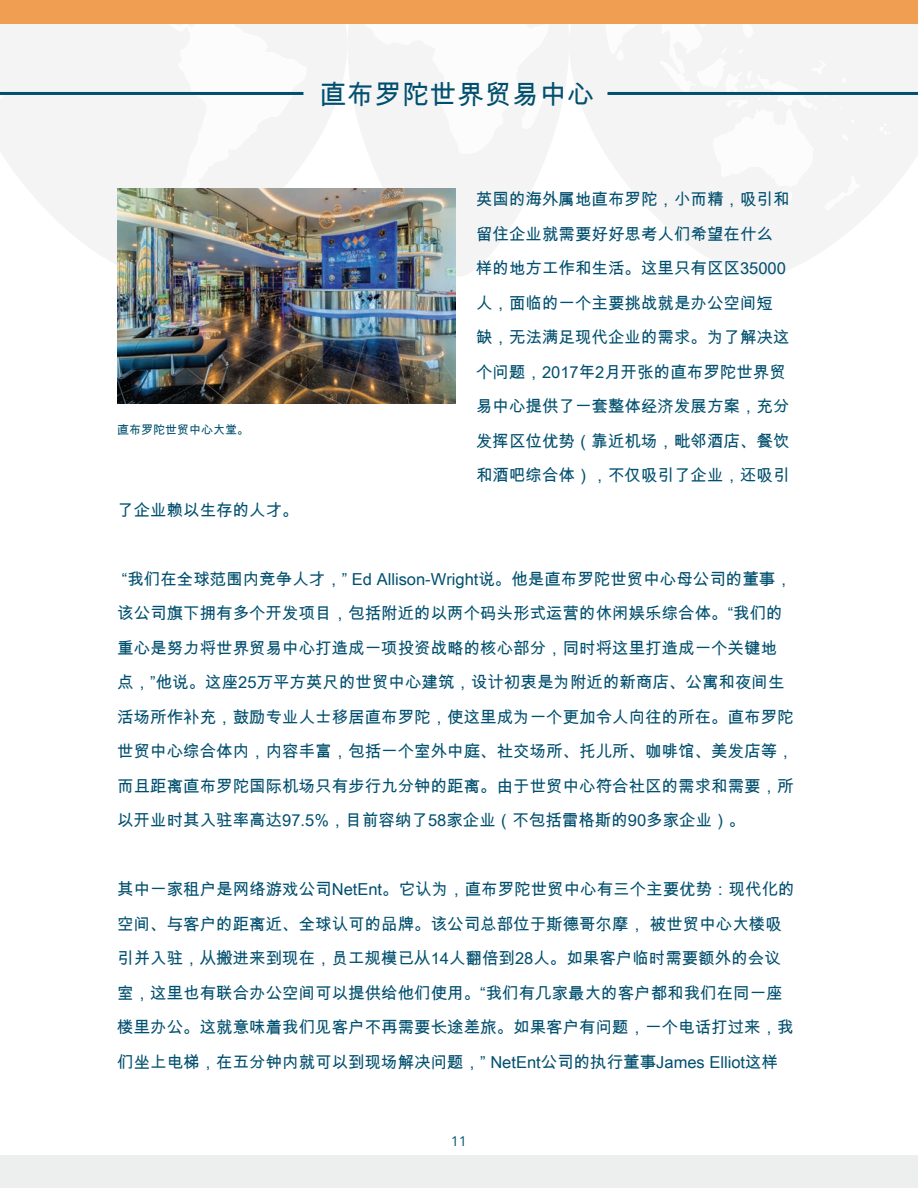
<style>
.page{position:relative;width:918px;height:1188px;background:#fff}
.page>*{position:absolute;margin:0;border:0;box-sizing:border-box;transform-origin:0 0}
.t1{font:27px "Arial Unicode MS";letter-spacing:.02em;color:#014f6e}
.t2{font:16.5px/34.5px "Arial Unicode MS";color:#014f6e}
.t3{font:13.5px "Open Sans";color:#014f6e}
.t4{font:12px "Arial Unicode MS";color:#014f6e}
</style>
<div class="page">
<svg style="left:81px;top:24px;width:266px;height:240px;fill:#f4f4f5"></svg>
<svg style="left:348px;top:24px;width:221px;height:252px;fill:#f4f4f5"></svg>
<svg style="left:569px;top:24px;width:349px;height:252px;fill:#f4f4f5"></svg>
<div style="left:364px;top:24px;width:203px;height:130px;background:#f4f4f5"></div>
<svg style="left:879px;top:123px;width:12px;height:12px"></svg>
<div style="left:579px;top:24px;width:282px;height:186px;background:#f4f4f5"></div>
<svg style="left:0;top:24px;width:307px;height:217px;fill:#f4f4f5"></svg>
<div style="left:0;top:0;width:918px;height:24px;background:#f09f52"></div>
<hr style="left:608px;top:92px;width:310px;height:3px;background:#014f6e">
<hr style="left:0;top:92px;width:303px;height:3px;background:#014f6e">
<img style="left:117px;top:188px;width:339px;height:215px">
<div style="left:0;top:1155px;width:918px;height:33px;background:#edefef"></div>
<h1 class="t1" style="left:319px;top:75px;width:276px">直布罗陀世界贸易中心</h1>
<p class="t4" style="left:117px;top:421px;width:133px">直布罗陀世贸中心大堂。</p>
<p class="t2" style="left:117px;top:492px;width:183px">了企业赖以生存的人才。</p>
<p class="t2" style="left:476px;top:182px;width:315px">英国的海外属地直布罗陀，小而精，吸引和留住企业就需要好好思考人们希望在什么样的地方工作和生活。这里只有区区35000人，面临的一个主要挑战就是办公空间短缺，无法满足现代企业的需求。为了解决这个问题，2017年2月开张的直布罗陀世界贸易中心提供了一套整体经济发展方案，充分发挥区位优势（靠近机场，毗邻酒店、餐饮和酒吧综合体），不仅吸引了企业，还吸引</p>
<p class="t2" style="left:117px;top:561px;width:678px">“我们在全球范围内竞争人才，” Ed Allison-Wright说。他是直布罗陀世贸中心母公司的董事，该公司旗下拥有多个开发项目，包括附近的以两个码头形式运营的休闲娱乐综合体。“我们的重心是努力将世界贸易中心打造成一项投资战略的核心部分，同时将这里打造成一个关键地点，”他说。这座25万平方英尺的世贸中心建筑，设计初衷是为附近的新商店、公寓和夜间生活场所作补充，鼓励专业人士移居直布罗陀，使这里成为一个更加令人向往的所在。直布罗陀世贸中心综合体内，内容丰富，包括一个室外中庭、社交场所、托儿所、咖啡馆、美发店等，而且距离直布罗陀国际机场只有步行九分钟的距离。由于世贸中心符合社区的需求和需要，所以开业时其入驻率高达97.5%，目前容纳了58家企业（不包括雷格斯的90多家企业）。</p>
<p class="t2" style="left:117px;top:872px;width:679px">其中一家租户是网络游戏公司NetEnt。它认为，直布罗陀世贸中心有三个主要优势：现代化的空间、与客户的距离近、全球认可的品牌。该公司总部位于斯德哥尔摩， 被世贸中心大楼吸引并入驻，从搬进来到现在，员工规模已从14人翻倍到28人。如果客户临时需要额外的会议室，这里也有联合办公空间可以提供给他们使用。“我们有几家最大的客户都和我们在同一座楼里办公。这就意味着我们见客户不再需要长途差旅。如果客户有问题，一个电话打过来，我们坐上电梯，在五分钟内就可以到现场解决问题，” NetEnt公司的执行董事James Elliot这样</p>
<p class="t3" style="left:451px;top:1132px;width:17px">11</p>
</div>
